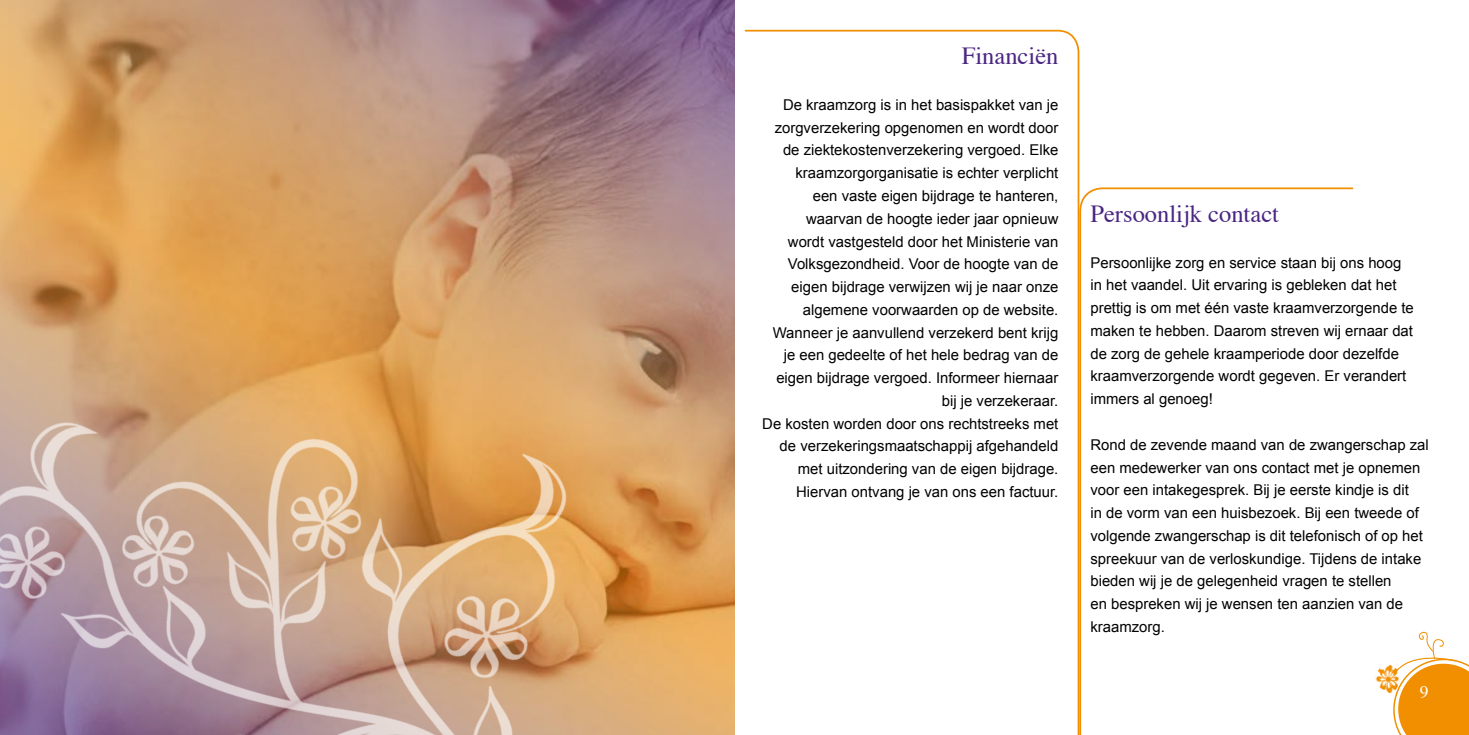
<style>
.page{position:relative;width:1469px;height:735px;background:#fff}
.page>*{position:absolute;margin:0;border:0;box-sizing:border-box;transform-origin:0 0}
.t1{font:24.5px "Times";color:#4a2683}
.t2{font:17.5px "Times";color:#fff}
.t3{font:14.88px/22.8px "Arial";color:#000}
</style>
<div class="page">
<img style="left:1374px;top:664px;width:17px;height:30px">
<svg style="left:1391px;top:631px;width:77px;height:103px"></svg>
<svg style="left:0;top:0;width:734px;height:145px"></svg>
<img style="left:0;top:145px;width:735px;height:589px">
<svg style="left:744px;top:29px;width:336px;height:705px"></svg>
<svg style="left:1078px;top:186px;width:276px;height:548px"></svg>
<h1 class="t1" style="left:961px;top:33px;width:98px">Financiën</h1>
<p class="t3" style="left:762px;top:93px;width:297px;text-align:right">De kraamzorg is in het basispakket van je zorgverzekering opgenomen en wordt door de ziektekostenverzekering vergoed. Elke kraamzorgorganisatie is echter verplicht<br>een vaste eigen bijdrage te hanteren, waarvan de hoogte ieder jaar opnieuw<br>wordt vastgesteld door het Ministerie van Volksgezondheid. Voor de hoogte van de eigen bijdrage verwijzen wij je naar onze algemene voorwaarden op de website.<br>Wanneer je aanvullend verzekerd bent krijg je een gedeelte of het hele bedrag van de eigen bijdrage vergoed. Informeer hiernaar bij je verzekeraar.<br>De kosten worden door ons rechtstreeks met de verzekeringsmaatschappij afgehandeld met uitzondering van de eigen bijdrage.<br>Hiervan ontvang je van ons een factuur.</p>
<h1 class="t1" style="left:1090px;top:191px;width:190px">Persoonlijk contact</h1>
<p class="t3" style="left:1090px;top:251px;width:325px">Persoonlijke zorg en service staan bij ons hoog in het vaandel. Uit ervaring is gebleken dat het prettig is om met één vaste kraamverzorgende te maken te hebben. Daarom streven wij ernaar dat de zorg de gehele kraamperiode door dezelfde kraamverzorgende wordt gegeven. Er verandert immers al genoeg!</p>
<p class="t3" style="left:1090px;top:433px;width:340px">Rond de zevende maand van de zwangerschap zal een medewerker van ons contact met je opnemen voor een intakegesprek. Bij je eerste kindje is dit<br>in de vorm van een huisbezoek. Bij een tweede of volgende zwangerschap is dit telefonisch of op het spreekuur van de verloskundige. Tijdens de intake bieden wij je de gelegenheid vragen te stellen<br>en bespreken wij je wensen ten aanzien van de kraamzorg.</p>
<p class="t2" style="left:1419px;top:675px;width:10px">9</p>
</div>
